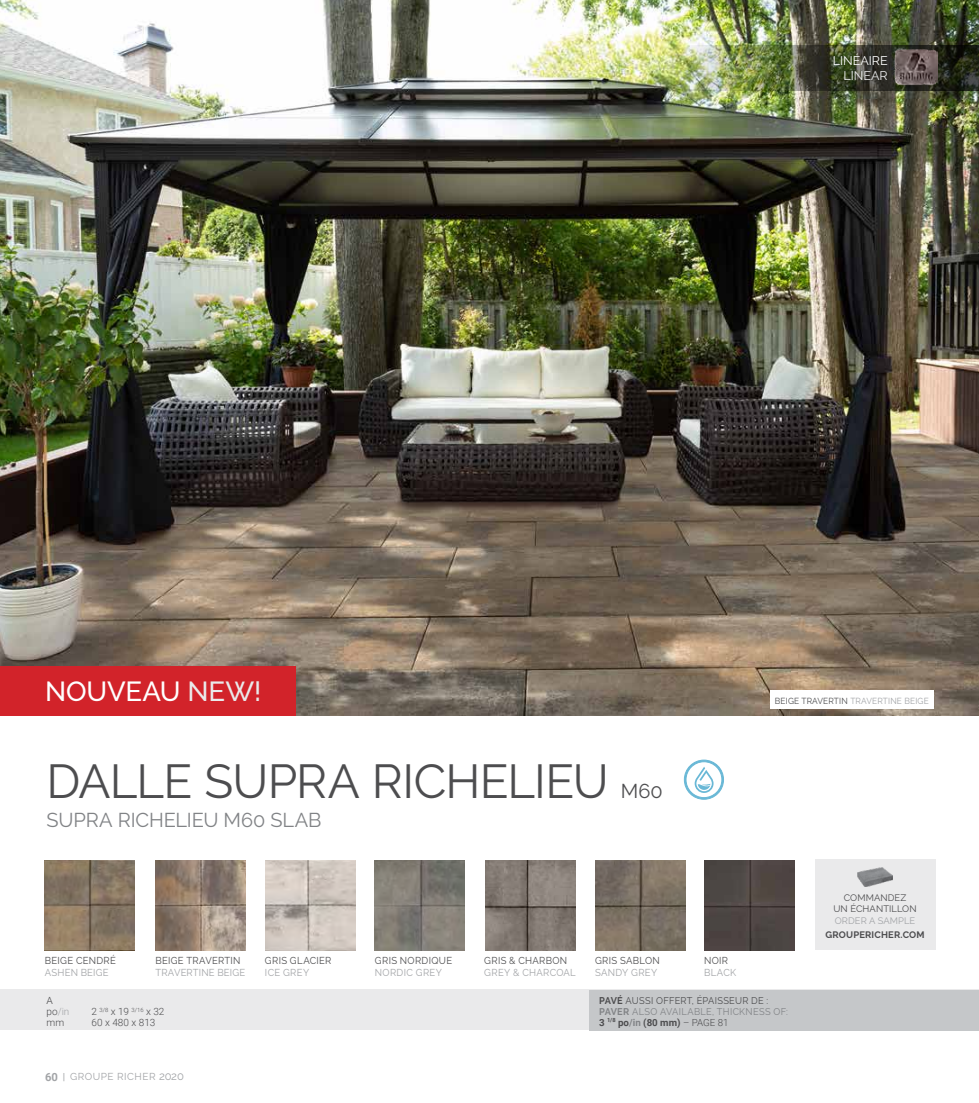
<style>
.page{position:relative;width:979px;height:1103px;background:#fff}
.page>*{position:absolute;margin:0;border:0;box-sizing:border-box;transform-origin:0 0}
.t1{font:47.5px "Raleway";letter-spacing:-.02em;color:#4d4d4f}
.t2{font:500 27.5px "Raleway";letter-spacing:-.005em;color:#fff}
.t3{font:20px "Raleway";letter-spacing:-.005em;color:#818386}
.t4{font:20px "Raleway";color:#4d4d4f}
.t5{font:12.5px "Raleway";color:#fff}
.t6{font:12.5px "Raleway";color:#eaeaeb}
.t7{font:10px "Raleway";letter-spacing:.035em;color:#4d4d4f;scale:.95 1}
.t8{font:10px "Raleway";letter-spacing:.035em;color:#a2a4a7;scale:.95 1}
.t9{font:300 10px "Roboto";color:#4d4d4f}
.t10{font:10px "Raleway";letter-spacing:.035em;color:#a2a4a7}
.t11{font:300 10px "Roboto";color:#a2a4a7}
.t12{font:9.75px/10.8px "Raleway";letter-spacing:.035em;color:#818386;scale:.95 1}
.t13{font:700 9.75px "Roboto";color:#4d4d4f}
.t14{font:9.38px/11.1px "Raleway";letter-spacing:.01em;color:#4d4d4f;text-align:center}
.t15{font:700 9.38px "Raleway";letter-spacing:.02em;color:#4d4d4f}
.t16{font:9.38px "Raleway";letter-spacing:.01em;color:#a2a4a7}
.t17{font:8.75px "Raleway";letter-spacing:.02em;color:#a2a4a7;scale:.95 1}
.s1{color:#eaeaeb}
.s2{color:#4d4d4f}
.s3{font-family:"Roboto";font-weight:700;font-size:11.25px}
.s4{font-family:"Roboto";font-size:9.75px}
.s5{font-size:11.25px}
.s6{font-weight:700;color:#4d4d4f}
.s7{font-weight:700}
.s8{color:#818386}
.s9{font-weight:300}
</style>
<div class="page">
<img style="left:0;top:0;width:979px;height:715px">
<div style="left:0;top:989px;width:979px;height:41px;background:#eaeaeb"></div>
<img style="left:682px;top:46px;width:297px;height:44px">
<img style="left:893px;top:48px;width:44px;height:40px">
<div style="left:770px;top:691px;width:164px;height:18px;background:#fff"></div>
<div style="left:589px;top:989px;width:390px;height:41px;background:#c5c7c9"></div>
<div style="left:0;top:666px;width:295px;height:49px;background:#d2232a"></div>
<img style="left:485px;top:860px;width:90px;height:90px">
<img style="left:265px;top:860px;width:90px;height:90px">
<img style="left:375px;top:860px;width:90px;height:90px">
<img style="left:45px;top:860px;width:90px;height:90px">
<img style="left:704px;top:860px;width:90px;height:90px">
<img style="left:595px;top:860px;width:90px;height:90px">
<img style="left:155px;top:860px;width:90px;height:90px">
<div style="left:815px;top:859px;width:120px;height:90px;background:#eaeaeb"></div>
<img style="left:857px;top:868px;width:36px;height:18px">
<svg style="left:684px;top:760px;width:40px;height:39px"></svg>
<p class="t5" style="left:833px;top:53px;width:56px">LINÉAIRE</p>
<p class="t6" style="left:843px;top:68px;width:46px">LINEAR</p>
<h2 class="t2" style="left:45px;top:675px;width:218px">NOUVEAU <span class="s1">NEW!</span></h2>
<h1 class="t1" style="left:47px;top:753px;width:563px">DALLE SUPRA RICHELIEU</h1>
<h3 class="t3" style="left:47px;top:808px;width:276px">SUPRA RICHELIEU M60 SLAB</h3>
<h3 class="t4" style="left:621px;top:778px;width:43px">M60</h3>
<p class="t7" style="left:45px;top:954px;width:76px">BEIGE CENDRÉ</p>
<p class="t8" style="left:45px;top:966px;width:69px">ASHEN BEIGE</p>
<p class="t7" style="left:155px;top:954px;width:91px">BEIGE TRAVERTIN</p>
<p class="t8" style="left:155px;top:966px;width:96px">TRAVERTINE BEIGE</p>
<p class="t7" style="left:265px;top:954px;width:71px">GRIS GLACIER</p>
<p class="t8" style="left:265px;top:966px;width:48px">ICE GREY</p>
<p class="t7" style="left:375px;top:954px;width:83px">GRIS NORDIQUE</p>
<p class="t8" style="left:375px;top:966px;width:72px">NORDIC GREY</p>
<p class="t7" style="left:484px;top:954px;width:89px">GRIS &amp; CHARBON</p>
<p class="t8" style="left:484px;top:966px;width:98px">GREY &amp; CHARCOAL</p>
<p class="t7" style="left:595px;top:954px;width:70px">GRIS SABLON</p>
<p class="t8" style="left:595px;top:966px;width:67px">SANDY GREY</p>
<p class="t17" style="left:775px;top:696px;width:164px"><span class="s2">BEIGE TRAVERTIN</span> TRAVERTINE BEIGE</p>
<p class="t7" style="left:704px;top:954px;width:27px">NOIR</p>
<p class="t8" style="left:704px;top:966px;width:35px">BLACK</p>
<p class="t14" style="left:833px;top:892px;width:85px">COMMANDEZ<br>UN ÉCHANTILLON</p>
<p class="t16" style="left:835px;top:914px;width:82px">ORDER A SAMPLE</p>
<p class="t15" style="left:825px;top:929px;width:101px">GROUPERICHER.COM</p>
<p class="t7" style="left:47px;top:994px;width:8px">A</p>
<p class="t11" style="left:47px;top:1004px;width:24px"><span class="s2">po</span>/in</p>
<p class="t9" style="left:92px;top:1004px;width:74px">2 <sup>3/8</sup> x 19 <sup>3/16</sup> x 32</p>
<p class="t9" style="left:47px;top:1015px;width:19px">mm</p>
<p class="t9" style="left:92px;top:1015px;width:65px">60 x 480 x 813</p>
<p class="t10" style="left:45px;top:1071px;width:140px"><span class="s3">60</span> <span class="s4">|</span> GROUPE RICHER <span class="s5">2020</span></p>
<p class="t12" style="left:599px;top:995px;width:200px"><span class="s6">PAVÉ</span> <span class="s2">AUSSI OFFERT, ÉPAISSEUR DE :<br></span><span class="s7">PAVER</span> ALSO AVAILABLE, THICKNESS OF:</p>
<p class="t13" style="left:599px;top:1015px;width:131px">3 <sup>1/8</sup> po<span class="s8">/in</span> (80 mm) <span class="s9">– PAGE 81</span></p>
</div>
